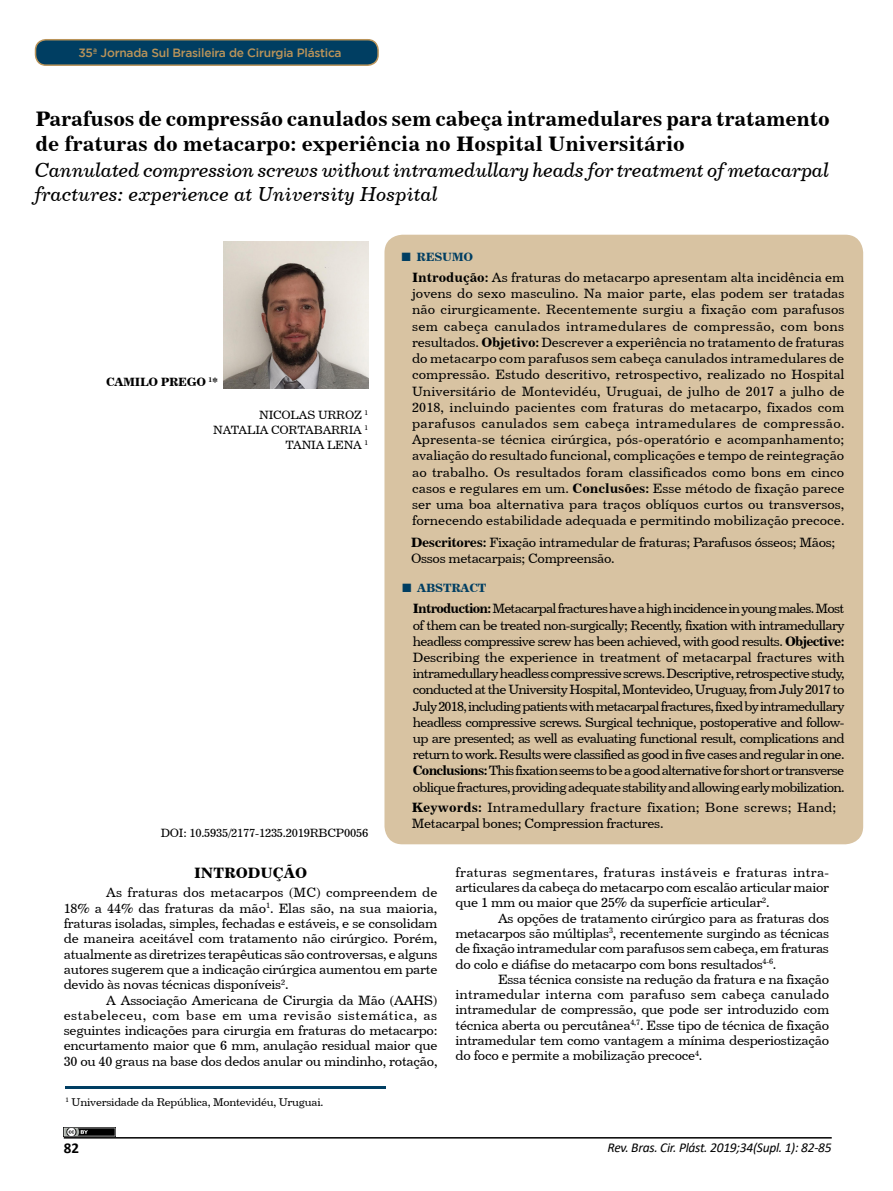
<style>
.page{position:relative;width:893px;height:1191px;background:#fff}
.page>*{position:absolute;margin:0;border:0;box-sizing:border-box;transform-origin:0 0}
.t1{font:21px/25.2px "Century 731 BT Bold A";letter-spacing:-.005em;color:#000}
.t2{font:20.25px/24.3px "Century 731 BT Italic A";letter-spacing:-.01em;color:#000}
.t3{font:15px "Century 731 BT Bold A";color:#000}
.t4{font:700 15px "Calibri";color:#000}
.t5{font:13.5px/16.2px "Century 731 BT Roman A";letter-spacing:-.02em;color:#000;text-align:justify}
.t6{font:13.5px/16.2px "Century 731 BT Roman A";letter-spacing:.01em;color:#000}
.t7{font:italic 13.5px "Calibri";letter-spacing:-.02em;color:#000}
.t8{font:12px/15.3px "Century 731 BT Roman A";letter-spacing:-.02em;color:#000;text-align:right}
.t9{font:500 12px "Gotham";letter-spacing:-.02em;color:#ba945a}
.t10{font:12px "Century 731 BT Bold A";letter-spacing:-.02em;color:#003e62}
.t11{font:12px "Century 731 BT Bold A";letter-spacing:-.025em;color:#000}
.t12{font:11.25px "Century 731 BT Roman A";letter-spacing:-.02em;color:#000}
.s1{font-family:"Times New Roman";font-weight:700;font-size:18px}
.s2{font-family:"Century 731 BT Bold A"}
</style>
<div class="page">
<hr style="left:64px;top:1137px;width:768px;height:1px;background:#000">
<div style="left:384px;top:235px;width:479px;height:609px;background:#d8c3a2;border-radius:18px"></div>
<hr style="left:66px;top:1086px;width:320px;height:3px;background:#003e62">
<div style="left:36px;top:40px;width:342px;height:25px;background:#003e62;border-radius:10px"></div>
<div style="left:35px;top:39px;width:344px;height:27px;border:2px solid #ba945a;border-radius:10px"></div>
<img style="left:224px;top:241px;width:144px;height:147px">
<img style="left:64px;top:1127px;width:51px;height:9px">
<p class="t9" style="left:78px;top:46px;width:265px">35ª Jornada Sul Brasileira de Cirurgia Plástica</p>
<h1 class="t1" style="left:35px;top:106px;width:796px">Parafusos de compressão canulados sem cabeça intramedulares para tratamento de fraturas do metacarpo: experiência no Hospital Universitário</h1>
<h2 class="t2" style="left:35px;top:158px;width:796px">Cannulated compression screws without intramedullary heads for treatment of metacarpal fractures: experience at University Hospital</h2>
<p class="t11" style="left:106px;top:375px;width:113px">CAMILO PREGO <sup>1</sup>*</p>
<p class="t8" style="left:213px;top:406px;width:157px">NICOLAS URROZ <sup>1<br></sup>NATALIA CORTABARRIA <sup>1<br></sup>TANIA LENA <sup>1</sup></p>
<p class="t8" style="left:161px;top:825px;width:209px">DOI: 10.5935/2177-1235.2019RBCP0056</p>
<p class="t10" style="left:401px;top:249px;width:74px"><span class="s1">■</span> RESUMO</p>
<p class="t5" style="left:412px;top:269px;width:434px"><span class="s2">Introdução:</span> As fraturas do metacarpo apresentam alta incidência em jovens do sexo masculino. Na maior parte, elas podem ser tratadas não cirurgicamente. Recentemente surgiu a fixação com parafusos sem cabeça canulados intramedulares de compressão, com bons resultados. <span class="s2">Objetivo:</span> Descrever a experiência no tratamento de fraturas do metacarpo com parafusos sem cabeça canulados intramedulares de compressão. Estudo descritivo, retrospectivo, realizado no Hospital Universitário de Montevidéu, Uruguai, de julho de 2017 a julho de 2018, incluindo pacientes com fraturas do metacarpo, fixados com parafusos canulados sem cabeça intramedulares de compressão.<br>Apresenta-se técnica cirúrgica, pós-operatório e acompanhamento; avaliação do resultado funcional, complicações e tempo de reintegração ao trabalho. Os resultados foram classificados como bons em cinco casos e regulares em um. <span class="s2">Conclusões:</span> Esse método de fixação parece ser uma boa alternativa para traços oblíquos curtos ou transversos, fornecendo estabilidade adequada e permitindo mobilização precoce.</p>
<p class="t5" style="left:411px;top:533px;width:426px"><span class="s2">Descritores:</span> Fixação intramedular de fraturas; Parafusos ósseos; Mãos;<br>Ossos metacarpais; Compreensão.</p>
<p class="t10" style="left:402px;top:580px;width:86px"><span class="s1">■</span> ABSTRACT</p>
<p class="t5" style="left:413px;top:600px;width:433px"><span class="s2">Introduction:</span> Metacarpal fractures have a high incidence in young males. Most of them can be treated non-surgically; Recently, fixation with intramedullary headless compressive screw has been achieved, with good results. <span class="s2">Objective:<br></span>Describing the experience in treatment of metacarpal fractures with intramedullary headless compressive screws. Descriptive, retrospective study, conducted at the University Hospital, Montevideo, Uruguay, from July 2017 to July 2018, including patients with metacarpal fractures, fixed by intramedullary headless compressive screws. Surgical technique, postoperative and follow&shy;up are presented; as well as evaluating functional result, complications and return to work. Results were classified as good in five cases and regular in one.<br><span class="s2">Conclusions:</span> This fixation seems to be a good alternative for short or transverse oblique fractures, providing adequate stability and allowing early mobilization.</p>
<p class="t6" style="left:412px;top:799px;width:426px"><span class="s2">Keywords:</span> Intramedullary fracture fixation; Bone screws; Hand;<br>Metacarpal bones; Compression fractures.</p>
<p class="t3" style="left:194px;top:863px;width:115px">INTRODUÇÃO</p>
<p class="t5" style="left:64px;top:885px;width:375px;line-height:15.3px;text-indent:43px">As fraturas dos metacarpos (MC) compreendem de 18% a 44% das fraturas da mão<sup>1</sup>. Elas são, na sua maioria, fraturas isoladas, simples, fechadas e estáveis, e se consolidam de maneira aceitável com tratamento não cirúrgico. Porém, atualmente as diretrizes terapêuticas são controversas, e alguns autores sugerem que a indicação cirúrgica aumentou em parte devido às novas técnicas disponíveis<sup>2</sup>.</p>
<p class="t5" style="left:64px;top:992px;width:375px;line-height:15.3px;text-indent:43px">A Associação Americana de Cirurgia da Mão (AAHS) estabeleceu, com base em uma revisão sistemática, as seguintes indicações para cirurgia em fraturas do metacarpo: encurtamento maior que 6 mm, anulação residual maior que 30 ou 40 graus na base dos dedos anular ou mindinho, rotação,</p>
<p class="t12" style="left:66px;top:1095px;width:259px"><sup>1</sup> Universidade da República, Montevidéu, Uruguai.</p>
<p class="t5" style="left:455px;top:864px;width:375px;line-height:15.3px">fraturas segmentares, fraturas instáveis e fraturas intra&shy;articulares da cabeça do metacarpo com escalão articular maior que 1 mm ou maior que 25% da superfície articular<sup>2</sup>.</p>
<p class="t5" style="left:455px;top:910px;width:375px;line-height:15.3px;text-indent:43px">As opções de tratamento cirúrgico para as fraturas dos metacarpos são múltiplas<sup>3</sup>, recentemente surgindo as técnicas de fixação intramedular com parafusos sem cabeça, em fraturas do colo e diáfise do metacarpo com bons resultados<sup>4-6</sup>.</p>
<p class="t5" style="left:455px;top:971px;width:375px;line-height:15.3px;text-indent:43px">Essa técnica consiste na redução da fratura e na fixação intramedular interna com parafuso sem cabeça canulado intramedular de compressão, que pode ser introduzido com técnica aberta ou percutânea<sup>4,7</sup>. Esse tipo de técnica de fixação intramedular tem como vantagem a mínima desperiostização do foco e permite a mobilização precoce<sup>4</sup>.</p>
<p class="t4" style="left:64px;top:1137px;width:17px">82</p>
<p class="t7" style="left:608px;top:1138px;width:226px">Rev. Bras. Cir. Plást. 2019;34(Supl. 1): 82-85</p>
</div>
